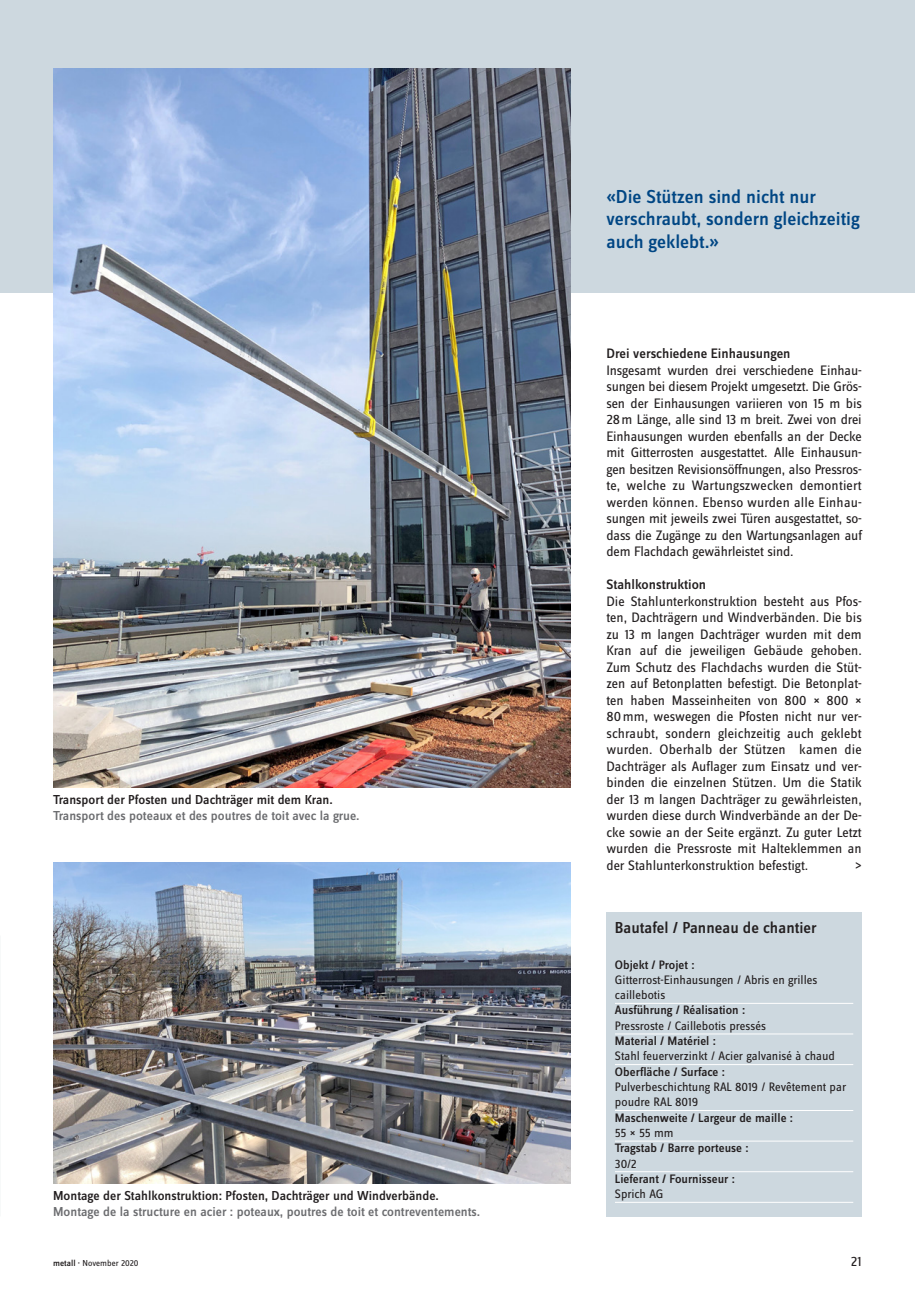
<style>
.page{position:relative;width:915px;height:1293px;background:#fff}
.page>*{position:absolute;margin:0;border:0;box-sizing:border-box;transform-origin:0 0}
.t1{font:500 19.5px/22.5px "Zine Sans Display Pro";color:#004684}
.t2{font:500 16.5px "Zine Sans Display Pro";color:#231f20}
.t3{font:14.25px/16.5px "Zine Sans Display Pro";letter-spacing:-.01em;color:#231f20;text-align:justify}
.t4{font:500 14.25px "Zine Sans Display Pro";color:#231f20}
.t5{font:500 13.5px "Zine Sans Display Pro";color:#6c6d70}
.t6{font:500 13.5px "Zine Sans Display Pro";color:#231f20}
.t7{font:12.75px/15.3px "Zine Sans Display Pro";color:#231f20}
.t8{font:500 12.75px "Zine Sans Display Pro";color:#231f20}
.t9{font:9px "Zine Sans Display Pro";color:#231f20}
.s1{font-weight:500}
</style>
<div class="page">
<div style="left:0;top:0;width:914px;height:292px;background:#cdd8df"></div>
<div style="left:606px;top:911px;width:255px;height:305px;background:#cdd8df"></div>
<hr style="left:614px;top:1003px;width:239px;height:1px;background:#fff">
<hr style="left:614px;top:1033px;width:239px;height:1px;background:#fff">
<hr style="left:614px;top:1064px;width:239px;height:1px;background:#fff">
<hr style="left:614px;top:1110px;width:239px;height:1px;background:#fff">
<hr style="left:614px;top:1140px;width:239px;height:1px;background:#fff">
<hr style="left:614px;top:1171px;width:239px;height:1px;background:#fff">
<hr style="left:614px;top:1202px;width:239px;height:1px;background:#fff">
<img style="left:53px;top:68px;width:517px;height:719px">
<img style="left:53px;top:862px;width:517px;height:321px">
<p class="t6" style="left:53px;top:791px;width:281px">Transport der Pfosten und Dachträger mit dem Kran.</p>
<p class="t5" style="left:53px;top:808px;width:308px">Transport des poteaux et des poutres de toit avec la grue.</p>
<p class="t6" style="left:53px;top:1187px;width:387px">Montage der Stahlkonstruktion: Pfosten, Dachträger und Windverbände.</p>
<p class="t5" style="left:53px;top:1204px;width:428px">Montage de la structure en acier : poteaux, poutres de toit et contreventements.</p>
<h1 class="t1" style="left:606px;top:185px;width:255px">«Die Stützen sind nicht nur verschraubt, sondern gleichzeitig auch geklebt.»</h1>
<p class="t4" style="left:606px;top:345px;width:185px">Drei verschiedene Einhausungen</p>
<p class="t3" style="left:606px;top:362px;width:257px">Insgesamt wurden drei verschiedene Einhau&shy;sungen bei diesem Projekt umgesetzt. Die Grös&shy;sen der Einhausungen variieren von 15 m bis 28m Länge, alle sind 13 m breit. Zwei von drei Einhausungen wurden ebenfalls an der Decke mit Gitterrosten ausgestattet. Alle Einhausun&shy;gen besitzen Revisionsöffnungen, also Pressros&shy;te, welche zu Wartungszwecken demontiert werden können. Ebenso wurden alle Einhau&shy;sungen mit jeweils zwei Türen ausgestattet, so&shy;dass die Zugänge zu den Wartungsanlagen auf dem Flachdach gewährleistet sind.</p>
<p class="t4" style="left:606px;top:576px;width:101px">Stahlkonstruktion</p>
<p class="t3" style="left:606px;top:593px;width:257px">Die Stahlunterkonstruktion besteht aus Pfos&shy;ten, Dachträgern und Windverbänden. Die bis zu 13 m langen Dachträger wurden mit dem Kran auf die jeweiligen Gebäude gehoben.<br>Zum Schutz des Flachdachs wurden die Stüt&shy;zen auf Betonplatten befestigt. Die Betonplat&shy;ten haben Masseinheiten von 800 × 800 × 80mm, weswegen die Pfosten nicht nur ver&shy;schraubt, sondern gleichzeitig auch geklebt wurden. Oberhalb der Stützen kamen die Dachträger als Auflager zum Einsatz und ver&shy;binden die einzelnen Stützen. Um die Statik der 13 m langen Dachträger zu gewährleisten, wurden diese durch Windverbände an der De&shy;cke sowie an der Seite ergänzt. Zu guter Letzt wurden die Pressroste mit Halteklemmen an der Stahlunterkonstruktion befestigt.</p>
<p class="t3" style="left:854px;top:857px;width:8px">&gt;</p>
<p class="t2" style="left:614px;top:918px;width:203px">Bautafel / Panneau de chantier</p>
<p class="t8" style="left:614px;top:957px;width:81px">Objekt / Projet :</p>
<p class="t7" style="left:614px;top:972px;width:204px">Gitterrost-Einhausungen / Abris en grilles caillebotis</p>
<p class="t8" style="left:614px;top:1002px;width:132px">Ausführung / Réalisation :</p>
<p class="t7" style="left:614px;top:1018px;width:152px">Pressroste / Caillebotis pressés</p>
<p class="t8" style="left:614px;top:1033px;width:102px">Material / Matériel :</p>
<p class="t7" style="left:614px;top:1048px;width:221px">Stahl feuerverzinkt / Acier galvanisé à chaud</p>
<p class="t8" style="left:614px;top:1064px;width:111px">Oberfläche / Surface :</p>
<p class="t7" style="left:614px;top:1079px;width:233px">Pulverbeschichtung RAL 8019 / Revêtement par poudre RAL 8019</p>
<p class="t8" style="left:614px;top:1110px;width:179px">Maschenweite / Largeur de maille :</p>
<p class="t7" style="left:614px;top:1125px;width:60px">55 × 55 mm</p>
<p class="t8" style="left:614px;top:1140px;width:135px">Tragstab / Barre porteuse :</p>
<p class="t7" style="left:614px;top:1155px;width:23px">30/2</p>
<p class="t8" style="left:614px;top:1171px;width:121px">Lieferant / Fournisseur :</p>
<p class="t7" style="left:614px;top:1186px;width:50px">Sprich AG</p>
<p class="t9" style="left:53px;top:1257px;width:87px"><span class="s1">metall ·</span> November 2020</p>
<p class="t3" style="left:850px;top:1253px;width:12px">21</p>
</div>
